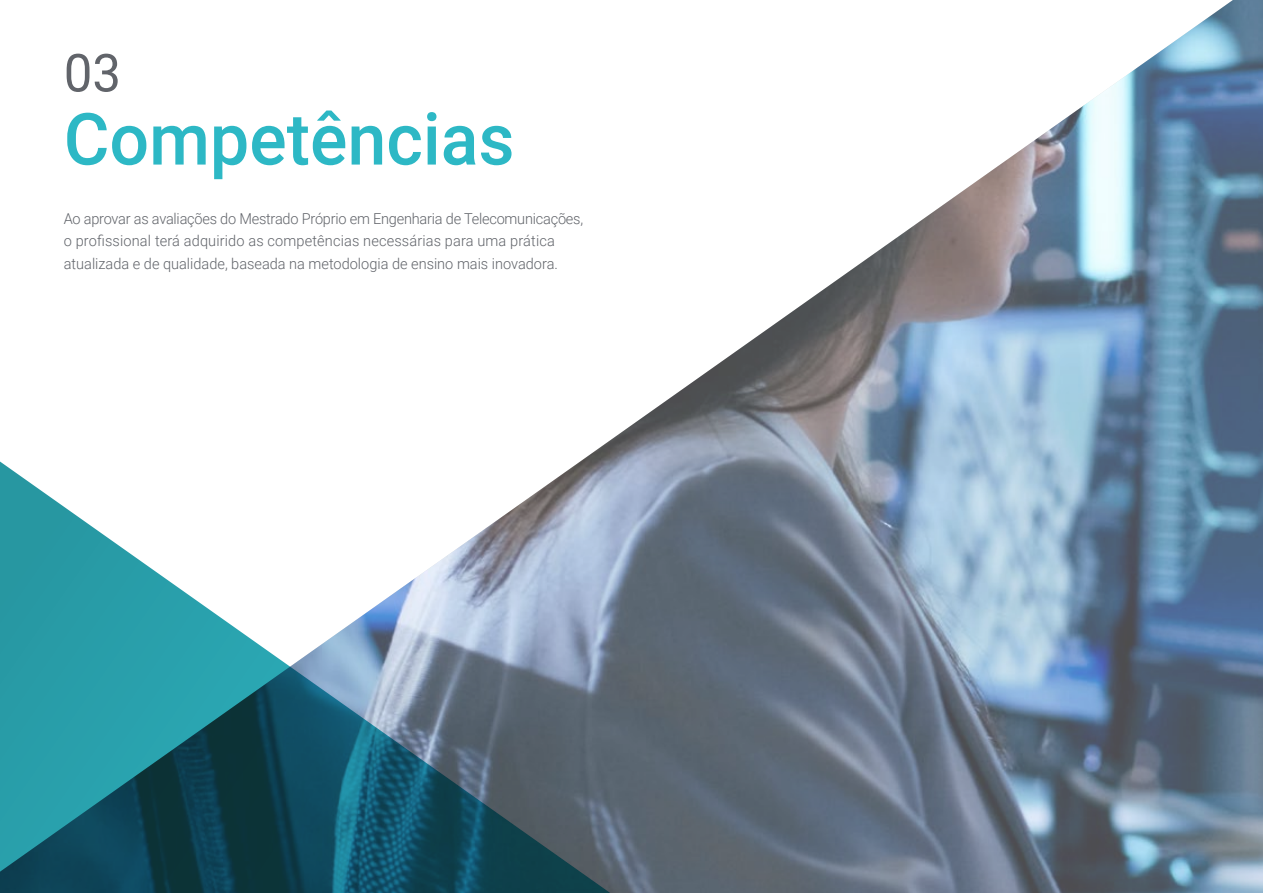
<style>
.page{position:relative;width:1263px;height:893px;background:#fff}
.page>*{position:absolute;margin:0;border:0;box-sizing:border-box;transform-origin:0 0}
.t1{font:500 72px "Roboto";color:#2db8c5}
.t2{font:52.5px "Roboto";color:#61646a}
.t3{font:300 15px/22.5px "Roboto";color:#61646a}
</style>
<div class="page">
<img style="left:602px;top:0;width:661px;height:893px">
<svg style="left:0;top:446px;width:640px;height:447px"></svg>
<h2 class="t2" style="left:64px;top:36px;width:59px">03</h2>
<h1 class="t1" style="left:64px;top:89px;width:452px">Competências</h1>
<p class="t3" style="left:64px;top:207px;width:521px">Ao aprovar as avaliações do Mestrado Próprio em Engenharia de Telecomunicações, o profissional terá adquirido as competências necessárias para uma prática atualizada e de qualidade, baseada na metodologia de ensino mais inovadora.</p>
</div>
